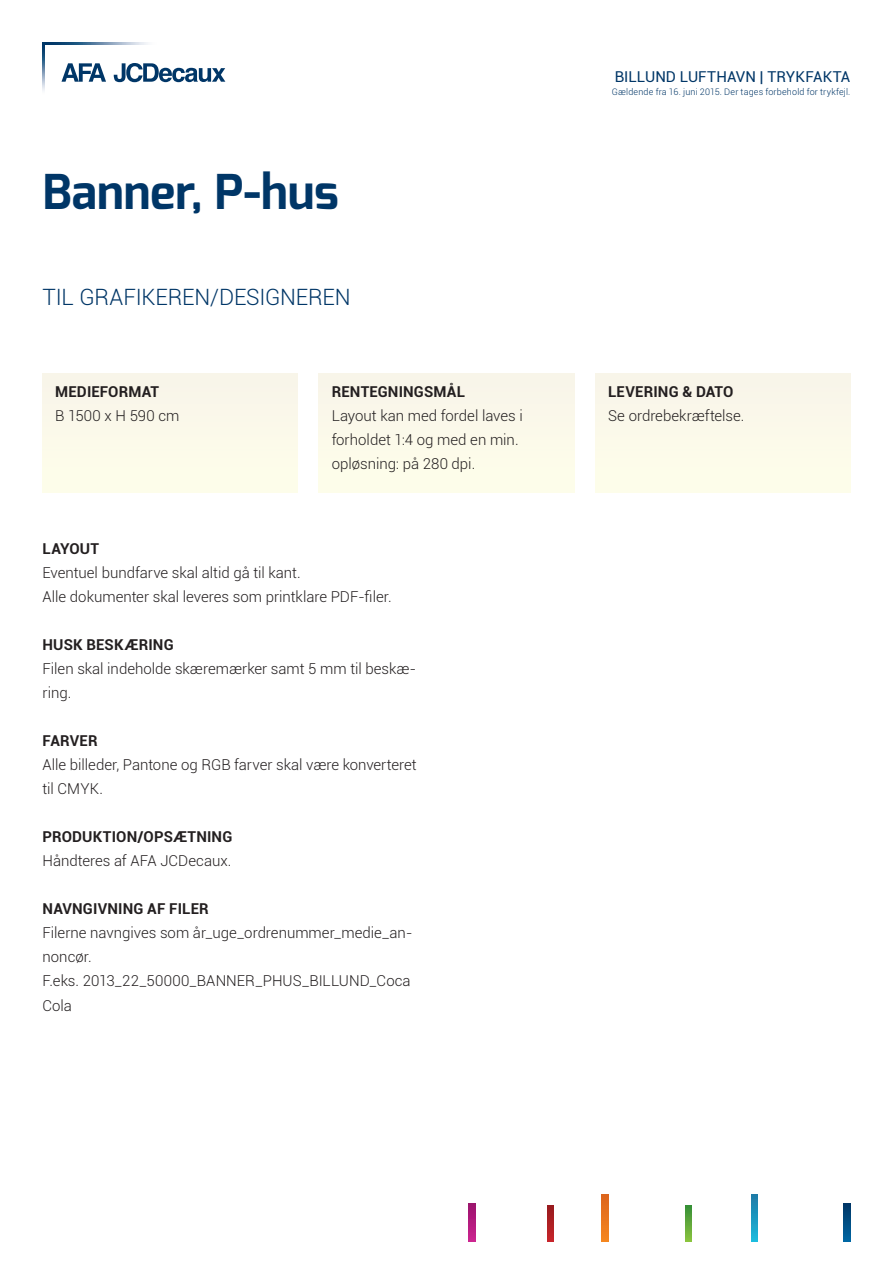
<style>
.page{position:relative;width:893px;height:1263px;background:#fff}
.page>*{position:absolute;margin:0;border:0;box-sizing:border-box;transform-origin:0 0}
.t1{font:700 48px "Exo";letter-spacing:.005em;color:#003667}
.TITEL{font:300 22.5px "Roboto";letter-spacing:-.01em;color:#003667}
.TEXT{font:300 15px/24px "Roboto";color:#231f20}
.TEXT-2{font:700 15px "Roboto";letter-spacing:.01em;color:#231f20}
.t2{font:15px "Roboto";letter-spacing:.01em;color:#003667}
.t3{font:300 9px "Roboto";letter-spacing:.02em;color:#003667}
</style>
<div class="page">
<svg style="left:469px;top:1204px;width:6px;height:37px"></svg>
<svg style="left:547px;top:1205px;width:7px;height:36px"></svg>
<svg style="left:602px;top:1195px;width:6px;height:46px"></svg>
<svg style="left:685px;top:1205px;width:7px;height:36px"></svg>
<svg style="left:751px;top:1195px;width:7px;height:46px"></svg>
<svg style="left:844px;top:1204px;width:6px;height:37px"></svg>
<svg style="left:61px;top:63px;width:45px;height:19px"></svg>
<svg style="left:114px;top:63px;width:111px;height:19px"></svg>
<svg style="left:45px;top:43px;width:103px;height:2px"></svg>
<svg style="left:43px;top:43px;width:2px;height:48px"></svg>
<div style="left:43px;top:373px;width:255px;height:119px;background:#fbf9ea"></div>
<div style="left:319px;top:373px;width:255px;height:119px;background:#fbf9ea"></div>
<div style="left:595px;top:373px;width:255px;height:119px;background:#fbf9ea"></div>
<h1 class="t1" style="left:43px;top:160px;width:298px">Banner, P-hus</h1>
<p class="TITEL" style="left:43px;top:281px;width:310px">TIL GRAFIKEREN/DESIGNEREN</p>
<p class="TEXT-2" style="left:55px;top:381px;width:105px">MEDIEFORMAT</p>
<p class="TEXT" style="left:55px;top:403px;width:126px">B 1500 x H 590 cm</p>
<p class="TEXT-2" style="left:332px;top:381px;width:135px">RENTEGNINGSMÅL</p>
<p class="TEXT" style="left:332px;top:403px;width:193px">Layout kan med fordel laves i forholdet 1:4 og med en min. opløsning: på 280 dpi.</p>
<p class="TEXT-2" style="left:43px;top:538px;width:58px">LAYOUT</p>
<p class="TEXT" style="left:43px;top:561px;width:260px">Eventuel bundfarve skal altid gå til kant.</p>
<p class="TEXT" style="left:43px;top:585px;width:351px">Alle dokumenter skal leveres som printklare PDF-filer.</p>
<p class="TEXT-2" style="left:43px;top:634px;width:133px">HUSK BESKÆRING</p>
<p class="TEXT" style="left:43px;top:657px;width:375px">Filen skal indeholde skæremærker samt 5 mm til beskæ&shy;ring.</p>
<p class="TEXT-2" style="left:43px;top:730px;width:57px">FARVER</p>
<p class="TEXT" style="left:43px;top:753px;width:376px">Alle billeder, Pantone og RGB farver skal være konverteret til CMYK.</p>
<p class="TEXT-2" style="left:43px;top:826px;width:191px">PRODUKTION/OPSÆTNING</p>
<p class="TEXT" style="left:43px;top:849px;width:190px">Håndteres af AFA JCDecaux.</p>
<p class="TEXT-2" style="left:43px;top:898px;width:168px">NAVNGIVNING AF FILER</p>
<p class="TEXT" style="left:43px;top:921px;width:371px">Filerne navngives som år_uge_ordrenummer_medie_an&shy;noncør.</p>
<p class="TEXT" style="left:43px;top:969px;width:370px">F.eks. 2013_22_50000_BANNER_PHUS_BILLUND_Coca<br>Cola</p>
<p class="t2" style="left:615px;top:67px;width:237px">BILLUND LUFTHAVN | TRYKFAKTA</p>
<p class="t3" style="left:612px;top:85px;width:240px">Gældende fra 16. juni 2015. Der tages forbehold for trykfejl.</p>
<p class="TEXT-2" style="left:608px;top:381px;width:127px">LEVERING &amp; DATO</p>
<p class="TEXT" style="left:608px;top:403px;width:138px">Se ordrebekræftelse.</p>
</div>
